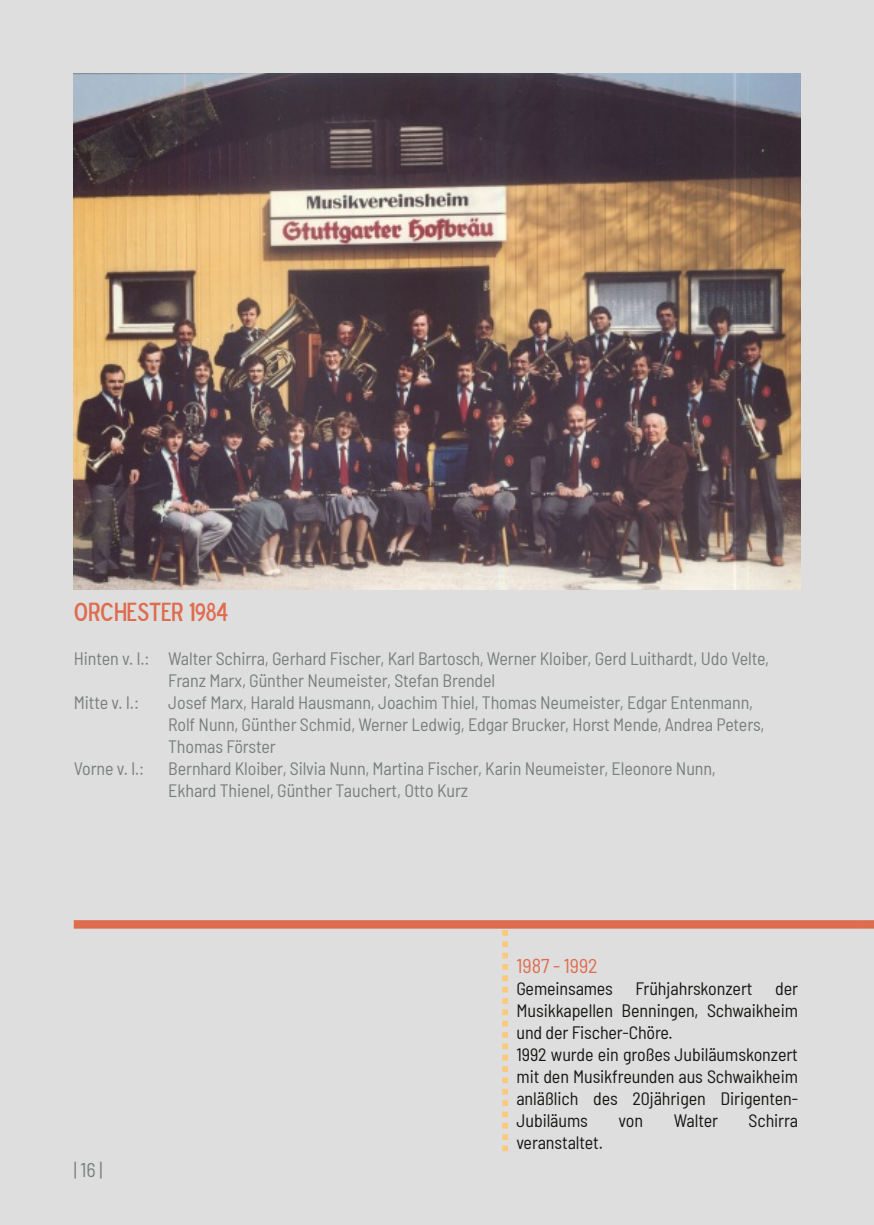
<style>
.page{position:relative;width:874px;height:1225px;background:#fff}
.page>*{position:absolute;margin:0;border:0;box-sizing:border-box;transform-origin:0 0}
.t1{font:26px "Blue Highway D Type";letter-spacing:-.005em;color:#de6c4f}
.t2{font:semi-condensed 20px "Barlow";color:#de6c4f}
.t3{font:semi-condensed 20px "Barlow";color:#79807c}
.t4{font:semi-condensed 18px/22px "Barlow";letter-spacing:-.005em;color:#79807c}
.t5{font:semi-condensed 18px/22px "Barlow";letter-spacing:-.005em;color:#181715}
</style>
<div class="page">
<div style="left:0;top:0;width:873px;height:1225px;background:#dedede"></div>
<img style="left:74px;top:74px;width:725px;height:515px">
<svg style="left:502px;top:928px;width:5px;height:223px"></svg>
<div style="left:74px;top:920px;width:782px;height:8px;background:#de6c4f"></div>
<div style="left:856px;top:920px;width:17px;height:8px;background:#de6c4f"></div>
<h1 class="t1" style="left:74px;top:595px;width:156px">ORCHESTER 1984</h1>
<p class="t4" style="left:74px;top:647px;width:696px">Hinten v. l.: Walter Schirra, Gerhard Fischer, Karl Bartosch, Werner Kloiber, Gerd Luithardt, Udo Velte,</p>
<p class="t4" style="left:168px;top:669px;width:328px">Franz Marx, Günther Neumeister, Stefan Brendel</p>
<p class="t4" style="left:74px;top:691px;width:67px">Mitte v. l.:</p>
<p class="t4" style="left:168px;top:691px;width:597px">Josef Marx, Harald Hausmann, Joachim Thiel, Thomas Neumeister, Edgar Entenmann,<br>Rolf Nunn, Günther Schmid, Werner Ledwig, Edgar Brucker, Horst Mende, Andrea Peters,<br>Thomas Förster</p>
<p class="t4" style="left:74px;top:757px;width:72px">Vorne v. l.:</p>
<p class="t4" style="left:168px;top:757px;width:548px">Bernhard Kloiber, Silvia Nunn, Martina Fischer, Karin Neumeister, Eleonore Nunn,<br>Ekhard Thienel, Günther Tauchert, Otto Kurz</p>
<p class="t2" style="left:516px;top:953px;width:83px">1987 - 1992</p>
<p class="t5" style="left:516px;top:977px;width:237px">Gemeinsames Frühjahrskonzert</p>
<p class="t5" style="left:516px;top:977px;width:283px;text-indent:258px">der<br>Musikkapellen Benningen, Schwaikheim und der Fischer-Chöre.<br>1992 wurde ein großes Jubiläumskonzert mit den Musikfreunden aus Schwaikheim anläßlich des 20jährigen Dirigenten-<br>Jubiläums</p>
<p class="t5" style="left:618px;top:1109px;width:26px">von</p>
<p class="t5" style="left:673px;top:1109px;width:46px">Walter</p>
<p class="t5" style="left:748px;top:1109px;width:51px">Schirra</p>
<p class="t3" style="left:74px;top:1157px;width:30px">|16|</p>
<p class="t5" style="left:516px;top:1131px;width:88px">veranstaltet.</p>
</div>
